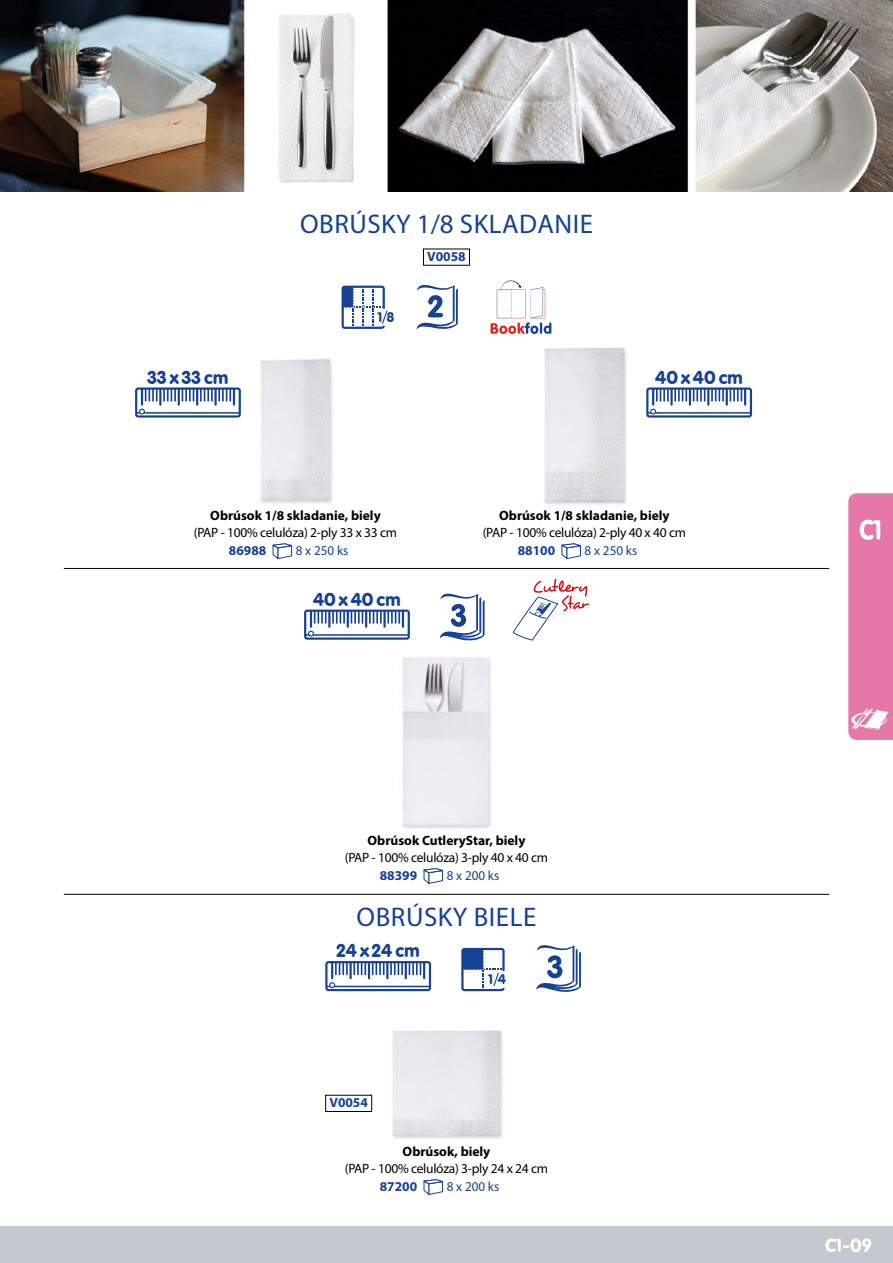
<style>
.page{position:relative;width:893px;height:1263px;background:#fff}
.page>*{position:absolute;margin:0;border:0;box-sizing:border-box;transform-origin:0 0}
.t1{font:27px "Myriad Pro";letter-spacing:.02em;color:#164194}
.t2{font:18px "VAG Rounded BT";letter-spacing:.08em;color:#164194}
.t3{font:13.5px "Myriad Pro";letter-spacing:-.02em;color:#000}
.t4{font:700 13.5px "Myriad Pro";color:#000}
.t5{font:700 13.5px "Myriad Pro";color:#164194}
.t6{font:13.5px "Myriad Pro";color:#164194}
.t7{font:13.5px "VAG Rounded BT";color:#164194}
</style>
<div class="page">
<div style="left:0;top:1226px;width:893px;height:37px;background:#c4c8cf"></div>
<img style="left:0;top:0;width:893px;height:191px">
<img style="left:544px;top:347px;width:83px;height:158px">
<svg style="left:561px;top:543px;width:20px;height:16px"></svg>
<hr style="left:64px;top:568px;width:765px;height:1px;background:#000">
<img style="left:402px;top:657px;width:89px;height:172px">
<svg style="left:423px;top:868px;width:21px;height:16px"></svg>
<hr style="left:64px;top:894px;width:765px;height:1px;background:#000">
<img style="left:340px;top:979px;width:163px;height:160px">
<svg style="left:423px;top:1179px;width:21px;height:16px"></svg>
<svg style="left:272px;top:543px;width:21px;height:16px"></svg>
<img style="left:260px;top:358px;width:73px;height:146px">
<div style="left:325px;top:1095px;width:47px;height:17px;border:1px solid #000"></div>
<svg style="left:135px;top:387px;width:106px;height:31px"></svg>
<svg style="left:491px;top:281px;width:60px;height:53px"></svg>
<svg style="left:342px;top:286px;width:46px;height:43px"></svg>
<svg style="left:417px;top:284px;width:41px;height:45px"></svg>
<svg style="left:646px;top:387px;width:106px;height:31px"></svg>
<svg style="left:825px;top:1238px;width:46px;height:14px"></svg>
<svg style="left:513px;top:579px;width:76px;height:62px"></svg>
<svg style="left:304px;top:609px;width:106px;height:31px"></svg>
<svg style="left:440px;top:593px;width:45px;height:48px"></svg>
<svg style="left:536px;top:945px;width:45px;height:47px"></svg>
<svg style="left:325px;top:961px;width:106px;height:30px"></svg>
<svg style="left:461px;top:948px;width:44px;height:43px"></svg>
<svg style="left:848px;top:493px;width:45px;height:247px;background:#e780ae"></svg>
<h1 class="t1" style="left:300px;top:207px;width:294px">OBRÚSKY 1/8 SKLADANIE</h1>
<h2 class="t2" style="left:147px;top:366px;width:83px">33x33cm</h2>
<p class="t7" style="left:378px;top:308px;width:18px">1 8</p>
<p class="t5" style="left:427px;top:248px;width:40px">V0058</p>
<h2 class="t2" style="left:655px;top:366px;width:89px">40x40cm</h2>
<p class="t4" style="left:210px;top:507px;width:172px">Obrúsok 1/8 skladanie, biely</p>
<p class="t3" style="left:194px;top:524px;width:205px">(PAP - 100% celulóza) 2-ply 33 x 33 cm</p>
<p class="t5" style="left:229px;top:542px;width:39px">86988</p>
<p class="t6" style="left:296px;top:542px;width:54px">8 x 250 ks</p>
<h2 class="t2" style="left:313px;top:588px;width:89px">40x40cm</h2>
<p class="t4" style="left:499px;top:507px;width:172px">Obrúsok 1/8 skladanie, biely</p>
<p class="t5" style="left:518px;top:542px;width:39px">88100</p>
<p class="t6" style="left:585px;top:542px;width:54px">8 x 250 ks</p>
<p class="t3" style="left:483px;top:524px;width:205px">(PAP - 100% celulóza) 2-ply 40 x 40 cm</p>
<p class="t4" style="left:368px;top:832px;width:159px">Obrúsok CutleryStar, biely</p>
<p class="t5" style="left:380px;top:867px;width:39px">88399</p>
<p class="t6" style="left:447px;top:867px;width:54px">8 x 200 ks</p>
<p class="t3" style="left:345px;top:849px;width:205px">(PAP - 100% celulóza) 3-ply 40 x 40 cm</p>
<h1 class="t1" style="left:357px;top:900px;width:181px">OBRÚSKY BIELE</h1>
<h2 class="t2" style="left:337px;top:939px;width:85px">24x24cm</h2>
<p class="t5" style="left:329px;top:1094px;width:40px">V0054</p>
<p class="t7" style="left:489px;top:971px;width:19px">1 4</p>
<p class="t4" style="left:403px;top:1143px;width:89px">Obrúsok, biely</p>
<p class="t5" style="left:380px;top:1178px;width:39px">87200</p>
<p class="t6" style="left:447px;top:1178px;width:54px">8 x 200 ks</p>
<p class="t3" style="left:345px;top:1160px;width:205px">(PAP - 100% celulóza) 3-ply 24 x 24 cm</p>
</div>
